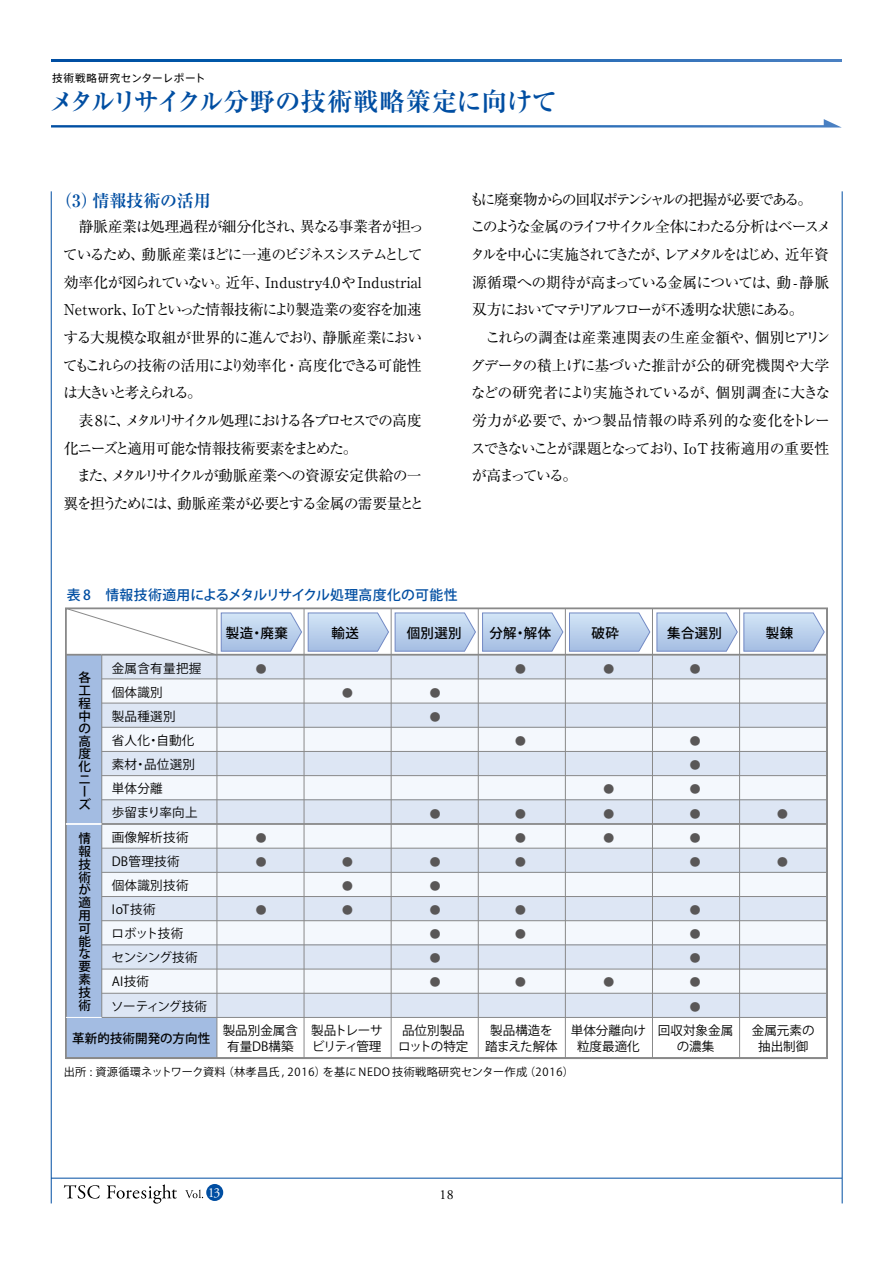
<style>
.page{position:relative;width:893px;height:1263px;background:#fff}
.page>*{position:absolute;margin:0;border:0;box-sizing:border-box;transform-origin:0 0}
.t1{font:700 25.5px "Ryumin Pro";letter-spacing:-.02em;color:#004ea2}
.t2{font:700 16.95px "Ryumin Pro";letter-spacing:-.005em;color:#004ea2}
.t3{font:14.85px/27.6px "Ryumin Pro";letter-spacing:-.07em;color:#000}
.t4{font:500 13.8px "Koz Go Pr 6 N";letter-spacing:.02em;color:#004ea2}
.t5{font:13.8px "Adobe Garamond Pro";color:#fff}
.t6{font:13.8px "Adobe Garamond Pro";color:#000}
.t7{font:500 13.5px "Koz Go Pr 6 N";letter-spacing:.025em;color:#000}
.t8{font:12.6px/24.2px "Koz Go Pr 6 N";letter-spacing:.025em;color:#000}
.t9{font:12.6px/16.2px "Koz Go Pr 6 N";color:#000;text-align:center}
.t10{font:500 12.6px/12.9px "Koz Go Pr 6 N";color:#000}
.t11{font:12.6px/16.2px "Koz Go Pr 6 N";letter-spacing:-.105em;color:#000}
.t12{font:11.1px "Koz Go Pr 6 N";letter-spacing:.03em;color:#000}
.t13{font:10.8px "Koz Go Pr 6 N";color:#595757}
.t14{font:10.65px "Axis Std";letter-spacing:.04em;color:#000}
</style>
<div class="page">
<svg style="left:65px;top:607px;width:763px;height:452px"></svg>
<hr style="left:216px;top:655px;width:1px;height:403px;background:#898989">
<hr style="left:304px;top:654px;width:1px;height:404px;background:#898989">
<hr style="left:391px;top:656px;width:1px;height:402px;background:#898989">
<hr style="left:478px;top:608px;width:1px;height:47px;background:#898989">
<hr style="left:478px;top:655px;width:1px;height:403px;background:#898989">
<hr style="left:565px;top:608px;width:1px;height:47px;background:#898989">
<hr style="left:565px;top:655px;width:1px;height:403px;background:#898989">
<hr style="left:652px;top:608px;width:1px;height:47px;background:#898989">
<hr style="left:652px;top:655px;width:1px;height:403px;background:#898989">
<hr style="left:739px;top:608px;width:1px;height:47px;background:#898989">
<hr style="left:739px;top:655px;width:1px;height:403px;background:#898989">
<hr style="left:826px;top:608px;width:1px;height:450px;background:#898989">
<hr style="left:66px;top:1057px;width:761px;height:2px;background:#898989">
<hr style="left:102px;top:678px;width:725px;height:1px;background:#898989">
<hr style="left:102px;top:703px;width:725px;height:1px;background:#898989">
<hr style="left:102px;top:727px;width:725px;height:1px;background:#898989">
<hr style="left:102px;top:751px;width:725px;height:1px;background:#898989">
<hr style="left:102px;top:775px;width:725px;height:1px;background:#898989">
<hr style="left:102px;top:799px;width:725px;height:1px;background:#898989">
<hr style="left:102px;top:823px;width:725px;height:2px;background:#898989">
<hr style="left:66px;top:823px;width:36px;height:2px;background:#fff">
<hr style="left:102px;top:848px;width:725px;height:1px;background:#898989">
<hr style="left:102px;top:872px;width:725px;height:1px;background:#898989">
<hr style="left:102px;top:896px;width:725px;height:1px;background:#898989">
<hr style="left:102px;top:920px;width:725px;height:1px;background:#898989">
<hr style="left:102px;top:944px;width:725px;height:1px;background:#898989">
<hr style="left:102px;top:969px;width:725px;height:1px;background:#898989">
<hr style="left:102px;top:993px;width:725px;height:1px;background:#898989">
<hr style="left:66px;top:1017px;width:36px;height:1px;background:#fff">
<hr style="left:102px;top:1017px;width:115px;height:1px;background:#898989">
<hr style="left:217px;top:1017px;width:610px;height:1px;background:#898989">
<hr style="left:102px;top:654px;width:725px;height:2px;background:#898989">
<svg style="left:482px;top:612px;width:343px;height:40px;background:#bed1eb"></svg>
<svg style="left:65px;top:607px;width:411px;height:49px"></svg>
<svg style="left:51px;top:119px;width:791px;height:9px"></svg>
<svg style="left:51px;top:60px;width:791px;height:2px;background:#1965b1"></svg>
<hr style="left:51px;top:191px;width:1px;height:1012px;background:#004ea2">
<hr style="left:842px;top:191px;width:1px;height:1012px;background:#004ea2">
<hr style="left:51px;top:1178px;width:791px;height:1px;background:#004ea2">
<div style="left:206px;top:1184px;width:17px;height:17px;background:#004ea2;border-radius:50%"></div>
<svg style="left:185px;top:1190px;width:18px;height:8px"></svg>
<svg style="left:64px;top:1185px;width:36px;height:14px"></svg>
<svg style="left:107px;top:1184px;width:70px;height:19px"></svg>
<p class="t14" style="left:52px;top:70px;width:155px">技術戦略研究センターレポート</p>
<h1 class="t1" style="left:49px;top:81px;width:510px">メタルリサイクル分野の技術戦略策定に向けて</h1>
<p class="t2" style="left:55px;top:187px;width:157px">（3）情報技術の活用</p>
<p class="t3" style="left:63px;top:212px;width:363px">　静脈産業は処理過程が細分化され、異なる事業者が担っているため、動脈産業ほどに一連のビジネスシステムとして効率化が図られていない。近年、Industry4.0やIndustrial<br>Network、IoTといった情報技術により製造業の変容を加速する大規模な取組が世界的に進んでおり、静脈産業においてもこれらの技術の活用により効率化・高度化できる可能性は大きいと考えられる。<br>　表 8に、メタルリサイクル処理における各プロセスでの高度化ニーズと適用可能な情報技術要素をまとめた。<br>　また、メタルリサイクルが動脈産業への資源安定供給の一翼を担うためには、動脈産業が必要とする金属の需要量とと</p>
<p class="t3" style="left:470px;top:184px;width:363px">もに廃棄物からの回収ポテンシャルの把握が必要である。<br>このような金属のライフサイクル全体にわたる分析はベースメタルを中心に実施されてきたが、レアメタルをはじめ、近年資源循環への期待が高まっている金属については、動 - 静脈双方においてマテリアルフローが不透明な状態にある。<br>　これらの調査は産業連関表の生産金額や、個別ヒアリングデータの積上げに基づいた推計が公的研究機関や大学などの研究者により実施されているが、個別調査に大きな労力が必要で、かつ製品情報の時系列的な変化をトレースできないことが課題となっており、IoT 技術適用の重要性が高まっている。</p>
<p class="t4" style="left:67px;top:587px;width:392px">表 8　情報技術適用によるメタルリサイクル処理高度化の可能性</p>
<p class="t7" style="left:226px;top:625px;width:63px">製造・廃棄</p>
<p class="t7" style="left:332px;top:625px;width:29px">輸送</p>
<p class="t7" style="left:407px;top:625px;width:56px">個別選別</p>
<p class="t7" style="left:489px;top:625px;width:63px">分解・解体</p>
<p class="t7" style="left:592px;top:625px;width:29px">破砕</p>
<p class="t7" style="left:667px;top:625px;width:56px">集合選別</p>
<p class="t7" style="left:766px;top:625px;width:29px">製錬</p>
<p class="t8" style="left:111px;top:656px;width:98px">金属含有量把握個体識別<br>製品種選別<br>省人化・自動化素材・品位選別単体分離<br>歩留まり率向上画像解析技術<br>DB管理技術<br>個体識別技術<br>IoT技術<br>ロボット技術<br>センシング技術<br>AI技術<br>ソーティング技術</p>
<p class="t13" style="left:256px;top:663px;width:12px">●</p>
<p class="t13" style="left:515px;top:663px;width:12px">●</p>
<p class="t13" style="left:603px;top:663px;width:12px">●</p>
<p class="t13" style="left:690px;top:663px;width:12px">●</p>
<p class="t10" style="left:78px;top:672px;width:14px">各工程中の高度化ニーズ</p>
<p class="t10" style="left:78px;top:832px;width:14px;text-align:justify">情報技術が適用可能な要素技術</p>
<p class="t10" style="left:72px;top:1032px;width:139px">革新的技術開発の方向性</p>
<p class="t9" style="left:223px;top:1022px;width:77px">製品別金属含有量DB構築</p>
<p class="t11" style="left:311px;top:1022px;width:73px">製品トレーサビリティ管理</p>
<p class="t9" style="left:398px;top:1022px;width:72px">品位別製品ロットの特定</p>
<p class="t9" style="left:485px;top:1022px;width:74px">製品構造を踏まえた解体</p>
<p class="t9" style="left:571px;top:1022px;width:77px">単体分離向け粒度最適化</p>
<p class="t9" style="left:658px;top:1022px;width:77px">回収対象金属の濃集</p>
<p class="t9" style="left:752px;top:1022px;width:64px">金属元素の抽出制御</p>
<p class="t12" style="left:64px;top:1065px;width:512px">出所 : 資源循環ネットワーク資料（林孝昌氏 , 2016）を基に NEDO 技術戦略研究センター作成（2016）</p>
<p class="t13" style="left:342px;top:687px;width:12px">●</p>
<p class="t13" style="left:430px;top:687px;width:12px">●</p>
<p class="t13" style="left:430px;top:711px;width:12px">●</p>
<p class="t13" style="left:515px;top:735px;width:12px">●</p>
<p class="t13" style="left:690px;top:735px;width:12px">●</p>
<p class="t13" style="left:690px;top:759px;width:12px">●</p>
<p class="t13" style="left:690px;top:783px;width:12px">●</p>
<p class="t13" style="left:690px;top:807px;width:12px">●</p>
<p class="t13" style="left:690px;top:832px;width:12px">●</p>
<p class="t13" style="left:690px;top:856px;width:12px">●</p>
<p class="t13" style="left:690px;top:904px;width:12px">●</p>
<p class="t13" style="left:690px;top:928px;width:12px">●</p>
<p class="t13" style="left:690px;top:952px;width:12px">●</p>
<p class="t13" style="left:690px;top:976px;width:12px">●</p>
<p class="t13" style="left:690px;top:1000px;width:12px">●</p>
<p class="t13" style="left:603px;top:783px;width:12px">●</p>
<p class="t13" style="left:603px;top:807px;width:12px">●</p>
<p class="t13" style="left:603px;top:832px;width:12px">●</p>
<p class="t13" style="left:430px;top:807px;width:12px">●</p>
<p class="t13" style="left:430px;top:856px;width:12px">●</p>
<p class="t13" style="left:430px;top:880px;width:12px">●</p>
<p class="t13" style="left:430px;top:904px;width:12px">●</p>
<p class="t13" style="left:430px;top:928px;width:12px">●</p>
<p class="t13" style="left:430px;top:952px;width:12px">●</p>
<p class="t13" style="left:430px;top:976px;width:12px">●</p>
<p class="t13" style="left:515px;top:807px;width:12px">●</p>
<p class="t13" style="left:515px;top:832px;width:12px">●</p>
<p class="t13" style="left:515px;top:856px;width:12px">●</p>
<p class="t13" style="left:515px;top:904px;width:12px">●</p>
<p class="t13" style="left:515px;top:928px;width:12px">●</p>
<p class="t13" style="left:515px;top:976px;width:12px">●</p>
<p class="t13" style="left:777px;top:807px;width:12px">●</p>
<p class="t13" style="left:777px;top:856px;width:12px">●</p>
<p class="t13" style="left:256px;top:831px;width:12px">●</p>
<p class="t13" style="left:256px;top:856px;width:12px">●</p>
<p class="t13" style="left:256px;top:904px;width:12px">●</p>
<p class="t13" style="left:342px;top:856px;width:12px">●</p>
<p class="t13" style="left:342px;top:880px;width:12px">●</p>
<p class="t13" style="left:342px;top:904px;width:12px">●</p>
<p class="t13" style="left:603px;top:976px;width:12px">●</p>
<p class="t5" style="left:208px;top:1184px;width:14px">13</p>
<p class="t6" style="left:440px;top:1186px;width:16px">18</p>
</div>
